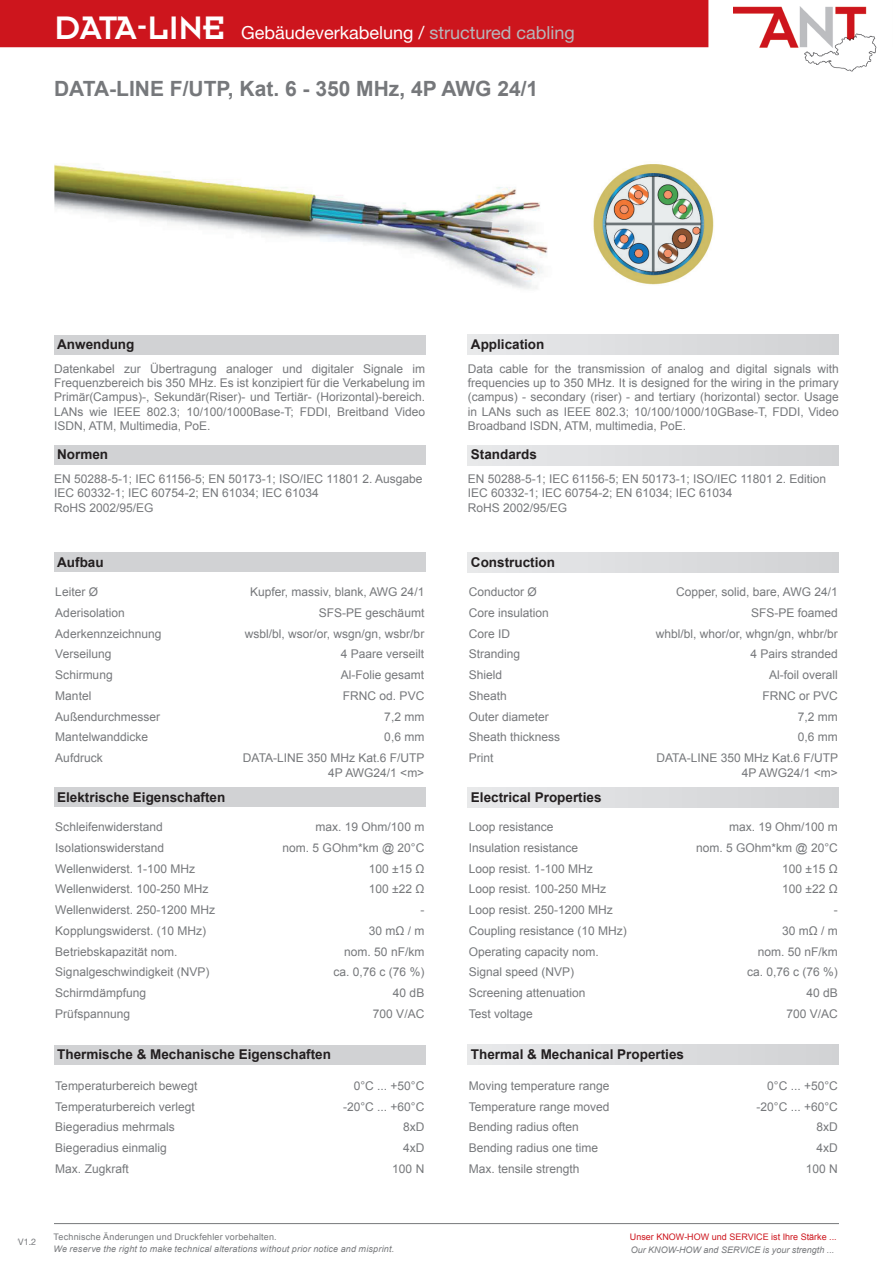
<style>
.page{position:relative;width:893px;height:1263px;background:#fff}
.page>*{position:absolute;margin:0;border:0;box-sizing:border-box;transform-origin:0 0}
.t1{font:36px "Insignia A";color:#fff}
.t2{font:700 21px "Arial";color:#76787b}
.t3{font:18px "Helvetica Neue LT Pro";color:#fff}
.t4{font:700 13.5px "Arial";color:#231f20}
.t5{font:12px/14.4px "Arial";color:#76787b;text-align:justify}
.t6{font:italic 9px "Arial";letter-spacing:.02em;color:#76787b}
.t7{font:9px "Arial";letter-spacing:.02em;color:#76787b}
.t8{font:9px "Arial";color:#cd151d}
.t9{font:italic 9px "Arial";color:#76787b}
.t10{font:9px "Helvetica Neue LT Pro";color:#76787b}
.s1{color:#b6b7bb}
</style>
<div class="page">
<div style="left:0;top:0;width:708px;height:47px;background:#cd151d"></div>
<hr style="left:892px;top:0;width:1px;height:47px;background:#cd151d">
<div style="left:54px;top:335px;width:371px;height:20px;background:#d1d2d4"></div>
<div style="left:468px;top:335px;width:371px;height:20px;background:#dcdddf"></div>
<div style="left:54px;top:445px;width:371px;height:20px;background:#d1d2d4"></div>
<div style="left:468px;top:445px;width:371px;height:20px;background:#dcdddf"></div>
<div style="left:54px;top:553px;width:371px;height:19px;background:#d1d2d4"></div>
<div style="left:468px;top:553px;width:371px;height:19px;background:#dcdddf"></div>
<div style="left:54px;top:787px;width:371px;height:20px;background:#d1d2d4"></div>
<div style="left:468px;top:787px;width:371px;height:20px;background:#dcdddf"></div>
<div style="left:54px;top:1045px;width:371px;height:19px;background:#d1d2d4"></div>
<div style="left:468px;top:1045px;width:371px;height:19px;background:#dcdddf"></div>
<hr style="left:54px;top:1223px;width:785px;height:1px;background:#76787b">
<img style="left:733px;top:7px;width:144px;height:64px">
<img style="left:54px;top:164px;width:494px;height:125px">
<img style="left:593px;top:164px;width:121px;height:121px">
<h1 class="t1" style="left:54px;top:10px;width:172px">DATA-LINE</h1>
<h3 class="t3" style="left:241px;top:21px;width:335px">Gebäudeverkabelung / <span class="s1">structured cabling</span></h3>
<h2 class="t2" style="left:54px;top:75px;width:486px">DATA-LINE F/UTP, Kat. 6 - 350 MHz, 4P AWG 24/1</h2>
<p class="t4" style="left:57px;top:335px;width:79px">Anwendung</p>
<p class="t4" style="left:471px;top:335px;width:75px">Application</p>
<p class="t5" style="left:54px;top:361px;width:373px">Datenkabel zur Übertragung analoger und digitaler Signale im Frequenzbereich bis 350 MHz. Es ist konzipiert für die Verkabelung im Primär(Campus)-, Sekundär(Riser)- und Tertiär- (Horizontal)-bereich.<br>LANs wie IEEE 802.3; 10/100/1000Base-T; FDDI, Breitband Video ISDN, ATM, Multimedia, PoE.</p>
<p class="t5" style="left:468px;top:361px;width:373px">Data cable for the transmission of analog and digital signals with frequencies up to 350 MHz. It is designed for the wiring in the primary (campus) - secondary (riser) - and tertiary (horizontal) sector. Usage in LANs such as IEEE 802.3; 10/100/1000/10GBase-T, FDDI, Video Broadband ISDN, ATM, multimedia, PoE.</p>
<p class="t4" style="left:57px;top:446px;width:53px">Normen</p>
<p class="t4" style="left:471px;top:446px;width:68px">Standards</p>
<p class="t5" style="left:54px;top:472px;width:370px;text-align:left">EN 50288-5-1; IEC 61156-5; EN 50173-1; ISO/IEC 11801 2. Ausgabe<br>IEC 60332-1; IEC 60754-2; EN 61034; IEC 61034<br>RoHS 2002/95/EG</p>
<p class="t5" style="left:468px;top:472px;width:360px;text-align:left">EN 50288-5-1; IEC 61156-5; EN 50173-1; ISO/IEC 11801 2. Edition<br>IEC 60332-1; IEC 60754-2; EN 61034; IEC 61034<br>RoHS 2002/95/EG</p>
<p class="t4" style="left:57px;top:553px;width:48px">Aufbau</p>
<p class="t4" style="left:471px;top:553px;width:85px">Construction</p>
<p class="t5" style="left:55px;top:585px;width:44px">Leiter Ø</p>
<p class="t5" style="left:250px;top:585px;width:176px">Kupfer, massiv, blank, AWG 24/1</p>
<p class="t5" style="left:55px;top:606px;width:71px">Aderisolation</p>
<p class="t5" style="left:319px;top:606px;width:107px">SFS-PE geschäumt</p>
<p class="t5" style="left:55px;top:626px;width:108px">Aderkennzeichnung</p>
<p class="t5" style="left:245px;top:626px;width:181px">wsbl/bl, wsor/or, wsgn/gn, wsbr/br</p>
<p class="t5" style="left:55px;top:647px;width:58px">Verseilung</p>
<p class="t5" style="left:341px;top:647px;width:85px">4 Paare verseilt</p>
<p class="t5" style="left:55px;top:668px;width:59px">Schirmung</p>
<p class="t5" style="left:341px;top:668px;width:85px">Al-Folie gesamt</p>
<p class="t5" style="left:55px;top:689px;width:38px">Mantel</p>
<p class="t5" style="left:343px;top:689px;width:83px">FRNC od. PVC</p>
<p class="t5" style="left:55px;top:709px;width:106px">Außendurchmesser</p>
<p class="t5" style="left:384px;top:709px;width:42px">7,2 mm</p>
<p class="t5" style="left:55px;top:730px;width:94px">Mantelwanddicke</p>
<p class="t5" style="left:384px;top:730px;width:42px">0,6 mm</p>
<p class="t5" style="left:55px;top:751px;width:49px">Aufdruck</p>
<p class="t5" style="left:243px;top:751px;width:183px;text-align:right">DATA-LINE 350 MHz Kat.6 F/UTP<br>4P AWG24/1 &lt;m&gt;</p>
<p class="t5" style="left:469px;top:585px;width:70px">Conductor Ø</p>
<p class="t5" style="left:676px;top:585px;width:163px">Copper, solid, bare, AWG 24/1</p>
<p class="t5" style="left:469px;top:606px;width:82px">Core insulation</p>
<p class="t5" style="left:751px;top:606px;width:88px">SFS-PE foamed</p>
<p class="t5" style="left:469px;top:626px;width:43px">Core ID</p>
<p class="t5" style="left:656px;top:626px;width:184px">whbl/bl, whor/or, whgn/gn, whbr/br</p>
<p class="t5" style="left:469px;top:647px;width:53px">Stranding</p>
<p class="t5" style="left:750px;top:647px;width:89px">4 Pairs stranded</p>
<p class="t5" style="left:469px;top:668px;width:35px">Shield</p>
<p class="t5" style="left:769px;top:668px;width:70px">Al-foil overall</p>
<p class="t5" style="left:469px;top:689px;width:40px">Sheath</p>
<p class="t5" style="left:762px;top:689px;width:77px">FRNC or PVC</p>
<p class="t5" style="left:469px;top:709px;width:82px">Outer diameter</p>
<p class="t5" style="left:798px;top:709px;width:42px">7,2 mm</p>
<p class="t5" style="left:469px;top:730px;width:93px">Sheath thickness</p>
<p class="t5" style="left:798px;top:730px;width:42px">0,6 mm</p>
<p class="t5" style="left:469px;top:751px;width:26px">Print</p>
<p class="t5" style="left:656px;top:751px;width:183px;text-align:right">DATA-LINE 350 MHz Kat.6 F/UTP<br>4P AWG24/1 &lt;m&gt;</p>
<p class="t4" style="left:57px;top:788px;width:170px">Elektrische Eigenschaften</p>
<p class="t4" style="left:471px;top:788px;width:132px">Electrical Properties</p>
<p class="t5" style="left:55px;top:820px;width:109px">Schleifenwiderstand</p>
<p class="t5" style="left:316px;top:820px;width:110px">max. 19 Ohm/100 m</p>
<p class="t5" style="left:55px;top:841px;width:110px">Isolationswiderstand</p>
<p class="t5" style="left:283px;top:841px;width:143px">nom. 5 GOhm*km @ 20°C</p>
<p class="t5" style="left:55px;top:861px;width:141px">Wellenwiderst. 1-100 MHz</p>
<p class="t5" style="left:369px;top:861px;width:57px">100 ±15 Ω</p>
<p class="t5" style="left:55px;top:882px;width:155px">Wellenwiderst. 100-250 MHz</p>
<p class="t5" style="left:369px;top:882px;width:57px">100 ±22 Ω</p>
<p class="t5" style="left:55px;top:903px;width:161px">Wellenwiderst. 250-1200 MHz</p>
<p class="t5" style="left:420px;top:903px;width:5px">-</p>
<p class="t5" style="left:55px;top:924px;width:152px">Kopplungswiderst. (10 MHz)</p>
<p class="t5" style="left:369px;top:924px;width:57px">30 mΩ / m</p>
<p class="t5" style="left:55px;top:944px;width:124px">Betriebskapazität nom.</p>
<p class="t5" style="left:344px;top:944px;width:82px">nom. 50 nF/km</p>
<p class="t5" style="left:55px;top:965px;width:156px">Signalgeschwindigkeit (NVP)</p>
<p class="t5" style="left:334px;top:965px;width:92px">ca. 0,76 c (76 %)</p>
<p class="t5" style="left:55px;top:986px;width:92px">Schirmdämpfung</p>
<p class="t5" style="left:393px;top:986px;width:33px">40 dB</p>
<p class="t5" style="left:55px;top:1006px;width:76px">Prüfspannung</p>
<p class="t5" style="left:373px;top:1006px;width:53px">700 V/AC</p>
<p class="t5" style="left:469px;top:820px;width:86px">Loop resistance</p>
<p class="t5" style="left:729px;top:820px;width:110px">max. 19 Ohm/100 m</p>
<p class="t5" style="left:469px;top:841px;width:111px">Insulation resistance</p>
<p class="t5" style="left:696px;top:841px;width:143px">nom. 5 GOhm*km @ 20°C</p>
<p class="t5" style="left:469px;top:861px;width:126px">Loop resist. 1-100 MHz</p>
<p class="t5" style="left:782px;top:861px;width:57px">100 ±15 Ω</p>
<p class="t5" style="left:469px;top:882px;width:139px">Loop resist. 100-250 MHz</p>
<p class="t5" style="left:782px;top:882px;width:57px">100 ±22 Ω</p>
<p class="t5" style="left:469px;top:903px;width:146px">Loop resist. 250-1200 MHz</p>
<p class="t5" style="left:834px;top:903px;width:5px">-</p>
<p class="t5" style="left:469px;top:924px;width:160px">Coupling resistance (10 MHz)</p>
<p class="t5" style="left:782px;top:924px;width:57px">30 mΩ / m</p>
<p class="t5" style="left:469px;top:944px;width:132px">Operating capacity nom.</p>
<p class="t5" style="left:758px;top:944px;width:82px">nom. 50 nF/km</p>
<p class="t5" style="left:469px;top:965px;width:107px">Signal speed (NVP)</p>
<p class="t5" style="left:747px;top:965px;width:92px">ca. 0,76 c (76 %)</p>
<p class="t5" style="left:469px;top:986px;width:118px">Screening attenuation</p>
<p class="t5" style="left:806px;top:986px;width:33px">40 dB</p>
<p class="t5" style="left:469px;top:1006px;width:66px">Test voltage</p>
<p class="t5" style="left:786px;top:1006px;width:53px">700 V/AC</p>
<p class="t4" style="left:57px;top:1045px;width:275px">Thermische &amp; Mechanische Eigenschaften</p>
<p class="t4" style="left:471px;top:1045px;width:215px">Thermal &amp; Mechanical Properties</p>
<p class="t5" style="left:55px;top:1078px;width:144px">Temperaturbereich bewegt</p>
<p class="t5" style="left:354px;top:1078px;width:72px">0°C ... +50°C</p>
<p class="t5" style="left:55px;top:1099px;width:141px">Temperaturbereich verlegt</p>
<p class="t5" style="left:343px;top:1099px;width:83px">-20°C ... +60°C</p>
<p class="t5" style="left:55px;top:1120px;width:121px">Biegeradius mehrmals</p>
<p class="t5" style="left:403px;top:1120px;width:23px">8xD</p>
<p class="t5" style="left:55px;top:1141px;width:113px">Biegeradius einmalig</p>
<p class="t5" style="left:403px;top:1141px;width:23px">4xD</p>
<p class="t5" style="left:55px;top:1161px;width:75px">Max. Zugkraft</p>
<p class="t5" style="left:392px;top:1161px;width:34px">100 N</p>
<p class="t5" style="left:469px;top:1078px;width:142px">Moving temperature range</p>
<p class="t5" style="left:767px;top:1078px;width:72px">0°C ... +50°C</p>
<p class="t5" style="left:469px;top:1099px;width:142px">Temperature range moved</p>
<p class="t5" style="left:757px;top:1099px;width:83px">-20°C ... +60°C</p>
<p class="t5" style="left:469px;top:1120px;width:112px">Bending radius often</p>
<p class="t5" style="left:816px;top:1120px;width:23px">8xD</p>
<p class="t5" style="left:469px;top:1141px;width:131px">Bending radius one time</p>
<p class="t5" style="left:816px;top:1141px;width:23px">4xD</p>
<p class="t5" style="left:469px;top:1161px;width:112px">Max. tensile strength</p>
<p class="t5" style="left:806px;top:1161px;width:34px">100 N</p>
<p class="t10" style="left:18px;top:1236px;width:20px">V1.2</p>
<p class="t7" style="left:31px;top:1236px;width:7px">0</p>
<p class="t7" style="left:54px;top:1231px;width:225px">Technische Änderungen und Druckfehler vorbehalten.</p>
<p class="t8" style="left:630px;top:1231px;width:208px">Unser KNOW-HOW und SERVICE ist Ihre Stärke ...</p>
<p class="t6" style="left:54px;top:1243px;width:342px">We reserve the right to make technical alterations without prior notice and misprint.</p>
<p class="t9" style="left:631px;top:1244px;width:205px">Our KNOW-HOW and SERVICE is your strength ...</p>
</div>
